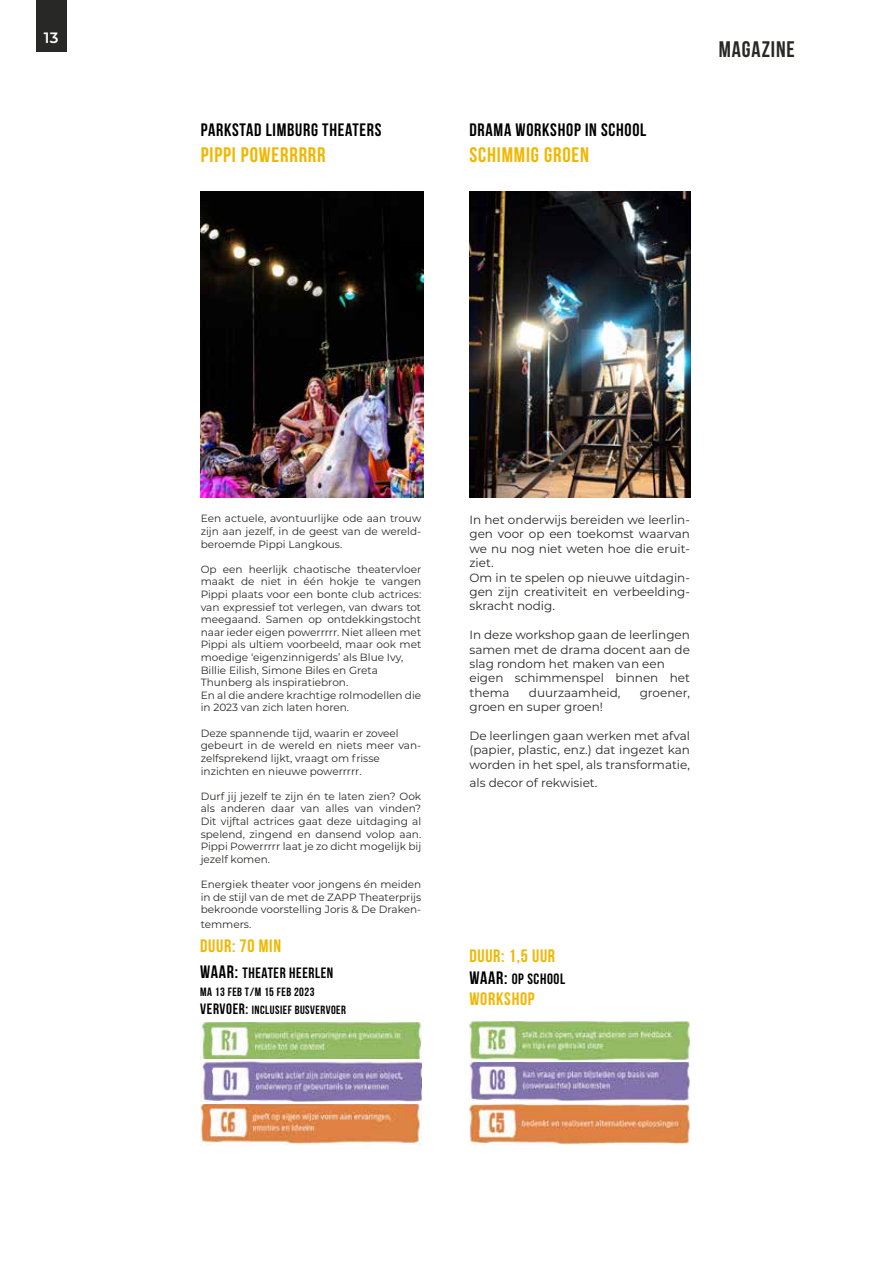
<style>
.page{position:relative;width:893px;height:1263px;background:#fff}
.page>*{position:absolute;margin:0;border:0;box-sizing:border-box;transform-origin:0 0}
.t1{font:700 22.5px "Bebas Neue";letter-spacing:.04em;color:#282827}
.t2{font:700 21px "Bebas Neue";letter-spacing:.04em;color:#f0b701}
.t3{font:700 18px "Bebas Neue";letter-spacing:.04em;color:#000}
.t4{font:700 18px "Bebas Neue";letter-spacing:.04em;color:#f0b701}
.t5{font:700 15px "Bebas Neue";letter-spacing:.04em;color:#000}
.t6{font:600 15px "Montserrat";color:#fff}
.t7{font:12px/14.4px "Montserrat";color:#282827}
.t8{font:700 12px/18px "Bebas Neue";letter-spacing:.04em;color:#000}
.t9{font:10.5px/12.6px "Montserrat";color:#282827;text-align:justify}
.s1{font-size:18px}
.s2{font-size:15px}
</style>
<div class="page">
<div style="left:36px;top:0;width:30px;height:52px;background:#282827"></div>
<img style="left:200px;top:192px;width:223px;height:305px">
<img style="left:201px;top:1022px;width:220px;height:38px">
<img style="left:201px;top:1060px;width:220px;height:42px">
<img style="left:201px;top:1104px;width:220px;height:41px">
<img style="left:469px;top:192px;width:221px;height:305px">
<img style="left:469px;top:1062px;width:221px;height:38px">
<img style="left:469px;top:1103px;width:221px;height:43px">
<img style="left:469px;top:1022px;width:221px;height:40px">
<h3 class="t6" style="left:44px;top:27px;width:16px">13</h3>
<h3 class="t3" style="left:201px;top:120px;width:182px">PARKSTAD LIMBURG THEATERS</h3>
<h2 class="t2" style="left:201px;top:143px;width:126px">PIPPI POWERRRRR</h2>
<h3 class="t3" style="left:469px;top:120px;width:178px">DRAMA WORKSHOP IN SCHOOL</h3>
<h2 class="t2" style="left:469px;top:143px;width:121px">SCHIMMIG GROEN</h2>
<h1 class="t1" style="left:719px;top:37px;width:78px">MAGAZINE</h1>
<p class="t9" style="left:201px;top:512px;width:222px">Een actuele, avontuurlijke ode aan trouw zijn aan jezelf, in de geest van de wereld&shy;beroemde Pippi Langkous.</p>
<p class="t9" style="left:201px;top:562px;width:222px;text-align:left">Op een heerlijk chaotische theatervloer maakt de niet in één hokje te vangen Pippi plaats voor een bonte club actrices: van expressief tot verlegen, van dwars tot meegaand. Samen op ontdekkingstocht naar ieder eigen powerrrrr. Niet alleen met Pippi als ultiem voorbeeld, maar ook met moedige ‘eigenzinnigerds’ als Blue Ivy, Billie Eilish, Simone Biles en Greta Thunberg als inspiratiebron.<br>En al die andere krachtige rolmodellen die in 2023 van zich laten horen.</p>
<p class="t9" style="left:201px;top:726px;width:222px;text-align:left">Deze spannende tijd, waarin er zoveel gebeurt in de wereld en niets meer van&shy;zelfsprekend lijkt, vraagt om frisse inzichten en nieuwe powerrrrr.</p>
<p class="t9" style="left:201px;top:789px;width:222px">Durf jij jezelf te zijn én te laten zien? Ook als anderen daar van alles van vinden?<br>Dit vijftal actrices gaat deze uitdaging al spelend, zingend en dansend volop aan.<br>Pippi Powerrrrr laat je zo dicht mogelijk bij jezelf komen.</p>
<p class="t9" style="left:201px;top:877px;width:222px">Energiek theater voor jongens én meiden in de stijl van de met de ZAPP Theaterprijs bekroonde voorstelling Joris &amp; De Draken-</p>
<p class="t9" style="left:201px;top:917px;width:52px">temmers.</p>
<h3 class="t4" style="left:200px;top:936px;width:82px">DUUR: 70 MIN</h3>
<h3 class="t5" style="left:200px;top:964px;width:135px"><span class="s1">WAAR:</span> THEATER HEERLEN</h3>
<p class="t8" style="left:200px;top:982px;width:147px">MA 13 FEB T/M 15 FEB 2023<br><span class="s2">VERVOER:</span> INCLUSIEF BUSVERVOER</p>
<p class="t7" style="left:469px;top:512px;width:222px">In het onderwijs bereiden we leerlin&shy;gen voor op een toekomst waarvan we nu nog niet weten hoe die eruit&shy;ziet.<br>Om in te spelen op nieuwe uitdagin&shy;gen zijn creativiteit en verbeelding&shy;skracht nodig.</p>
<p class="t7" style="left:469px;top:627px;width:222px">In deze workshop gaan de leerlingen samen met de drama docent aan de slag rondom het maken van een eigen schimmenspel binnen het thema</p>
<p class="t7" style="left:529px;top:685px;width:93px">duurzaamheid,</p>
<p class="t7" style="left:640px;top:685px;width:52px">groener,</p>
<p class="t7" style="left:469px;top:699px;width:135px">groen en super groen!</p>
<p class="t7" style="left:469px;top:728px;width:222px;text-align:justify">De leerlingen gaan werken met afval (papier, plastic, enz.) dat ingezet kan worden in het spel, als transformatie,</p>
<p class="t7" style="left:469px;top:775px;width:130px">als decor of rekwisiet.</p>
<h3 class="t4" style="left:469px;top:946px;width:87px">DUUR: 1,5 UUR</h3>
<h3 class="t5" style="left:469px;top:970px;width:97px"><span class="s1">WAAR:</span> OP SCHOOL</h3>
<h3 class="t4" style="left:469px;top:989px;width:67px">WORKSHOP</h3>
</div>
